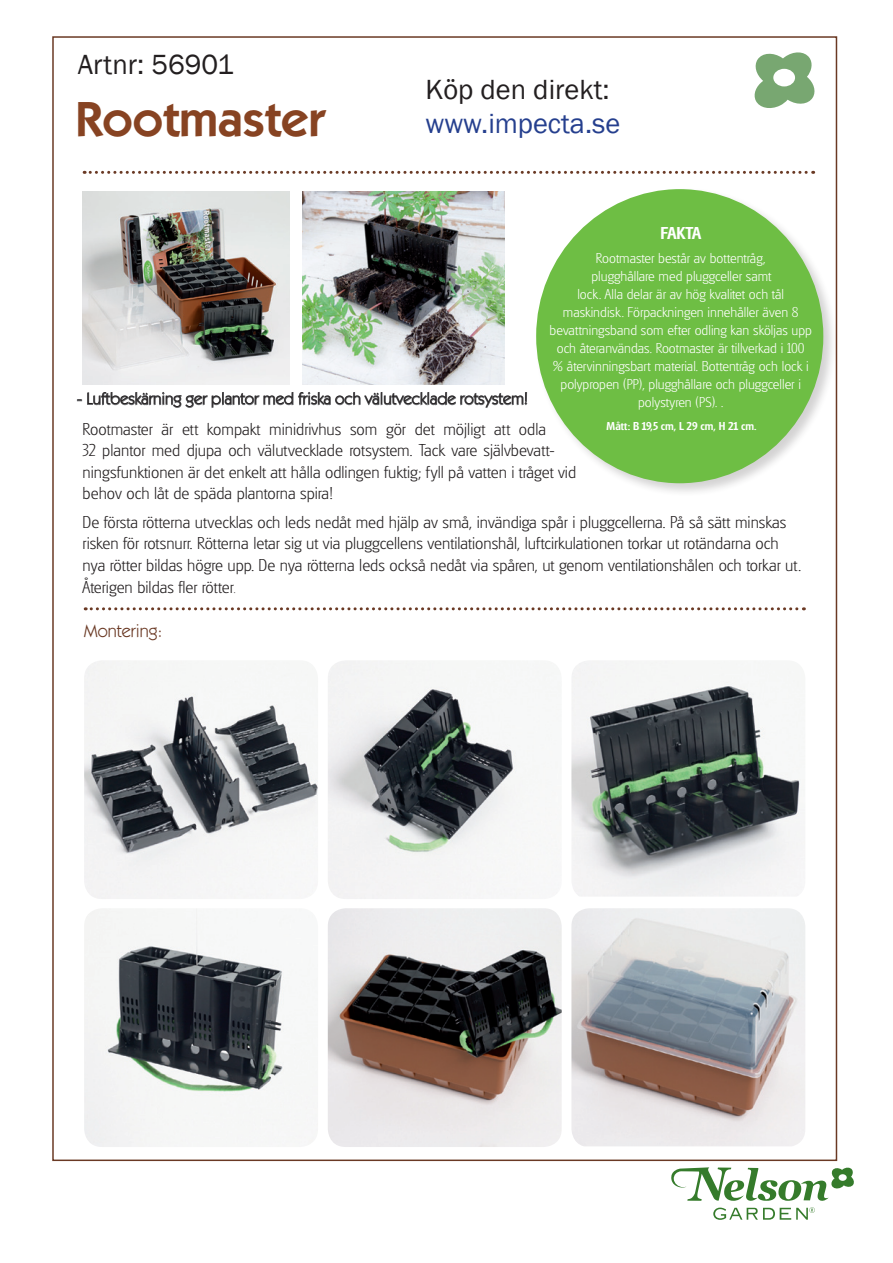
<style>
.page{position:relative;width:893px;height:1263px;background:#fff}
.page>*{position:absolute;margin:0;border:0;box-sizing:border-box;transform-origin:0 0}
.t1{font:600 49.5px "Itc Kabel";color:#874322}
.t2{font:28.5px "Franklin Gothic";color:#231f20}
.t3{font:28.5px "Franklin Gothic";color:#253f8e}
.t4{font:300 18px/21.6px "Glasgow";color:#231f20}
.t5{font:18px "Itc Kabel";color:#6a3924}
.t6{font:18px "Glasgow Med";letter-spacing:-.025em;color:#fff}
.t7{font:16.5px "Itc Kabel";color:#231f20}
.t8{font:300 15px/18px "Glasgow";color:#fff;text-align:center}
.t9{font:12px "Glasgow Med";color:#fff}
.s1{font-size:12px}
</style>
<div class="page">
<img style="left:83px;top:191px;width:207px;height:194px">
<div style="left:534px;top:187px;width:303px;height:310px;background:#231f20;opacity:.2"></div>
<div style="left:536px;top:189px;width:287px;height:294px;background:#6ebe44;border-radius:50%"></div>
<img style="left:84px;top:661px;width:234px;height:238px">
<img style="left:328px;top:661px;width:224px;height:238px">
<img style="left:328px;top:908px;width:234px;height:239px">
<img style="left:571px;top:661px;width:234px;height:235px">
<img style="left:84px;top:909px;width:234px;height:238px">
<img style="left:571px;top:908px;width:234px;height:238px">
<svg style="left:671px;top:1167px;width:183px;height:34px"></svg>
<svg style="left:713px;top:1207px;width:102px;height:13px"></svg>
<svg style="left:755px;top:52px;width:59px;height:56px"></svg>
<svg style="left:77px;top:392px;width:450px;height:16px"></svg>
<img style="left:303px;top:191px;width:201px;height:194px">
<svg style="left:84px;top:171px;width:730px;height:3px"></svg>
<svg style="left:85px;top:607px;width:719px;height:3px"></svg>
<h2 class="t2" style="left:78px;top:47px;width:157px">Artnr: 56901</h2>
<h1 class="t1" style="left:75px;top:90px;width:252px">Rootmaster</h1>
<h2 class="t2" style="left:425px;top:72px;width:186px">Köp den direkt:</h2>
<h2 class="t3" style="left:425px;top:106px;width:196px">www.impecta.se</h2>
<p class="t6" style="left:660px;top:223px;width:42px">FAKTA</p>
<p class="t8" style="left:550px;top:250px;width:264px">Rootmaster består av bottentråg,<br>plugghållare med pluggceller samt<br>lock. Alla delar är av hög kvalitet och tål maskindisk. Förpackningen innehåller även 8 bevattningsband som efter odling kan sköljas upp och återanvändas. Rootmaster är tillverkad i 100<br>% återvinningsbart material. Bottentråg och lock i polypropen (PP), plugghållare och pluggceller i polystyren (PS). .</p>
<p class="t9" style="left:606px;top:420px;width:151px">Mått: B 19,5 cm, L 29 cm, H 21 cm.</p>
<p class="t7" style="left:77px;top:389px;width:452px">- Luftbeskärning ger plantor med friska och välutvecklade rotsystem!</p>
<p class="t4" style="left:83px;top:418px;width:495px">Rootmaster är ett kompakt minidrivhus som gör det möjligt att odla<br>32 plantor med djupa och välutvecklade rotsystem. Tack vare självbevatt&shy;ningsfunktionen är det enkelt att hålla odlingen fuktig; fyll på vatten i tråget vid behov och låt de späda plantorna spira!</p>
<p class="t4" style="left:83px;top:512px;width:720px">De första rötterna utvecklas och leds nedåt med hjälp av små, invändiga spår i pluggcellerna. På så sätt minskas risken för rotsnurr. Rötterna letar sig ut via pluggcellens ventilationshål, luftcirkulationen torkar ut rotändarna och nya rötter bildas högre upp. De nya rötterna leds också nedåt via spåren, ut genom ventilationshålen och torkar ut.<br>Återigen bildas fler rötter<span class="s1">.</span></p>
<p class="t5" style="left:84px;top:620px;width:80px">Montering:</p>
</div>
